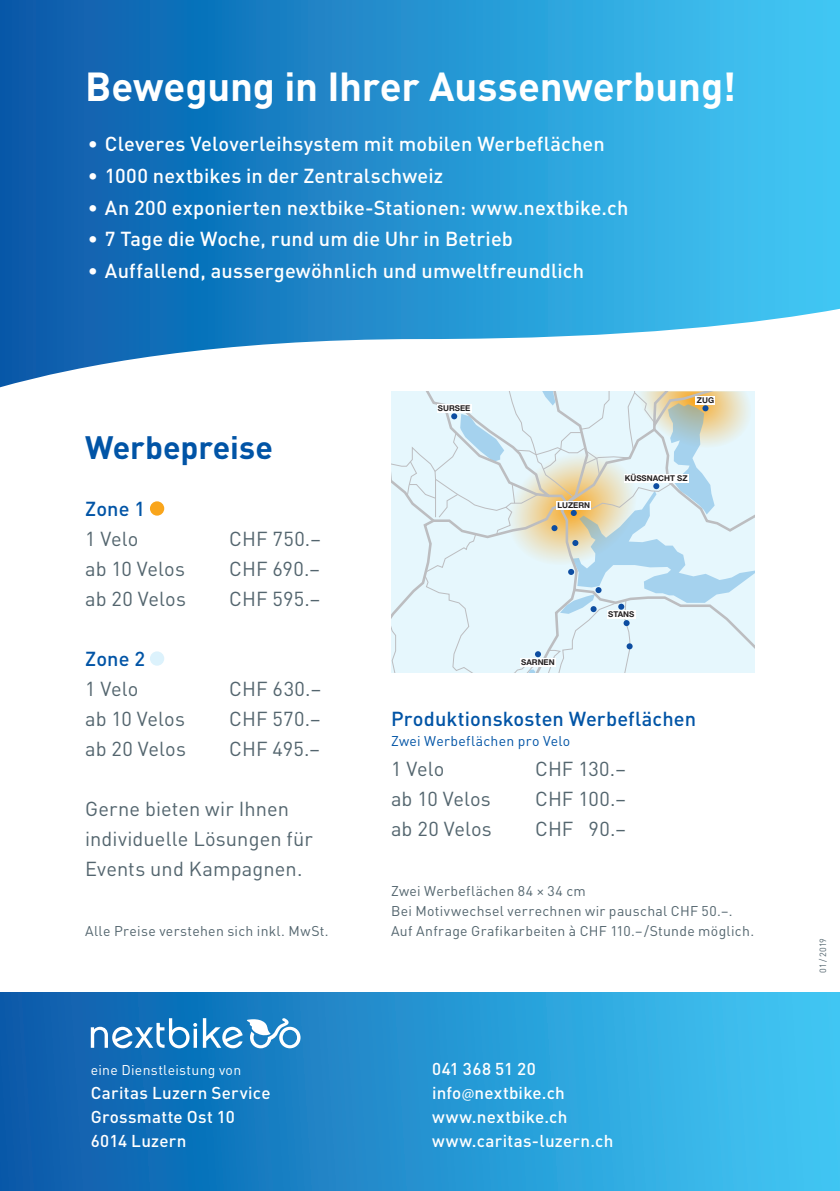
<style>
.page{position:relative;width:840px;height:1191px;background:#fff}
.page>*{position:absolute;margin:0;border:0;box-sizing:border-box;transform-origin:0 0}
.t1{font:700 40px "DINOT";letter-spacing:-.005em;color:#fff}
.t2{font:700 32px "DINOT";color:#0154a6}
.t3{font:500 20px "DINOT";letter-spacing:.005em;color:#fff}
.t4{font:20px "DINOT";letter-spacing:.005em;color:#53656e}
.t5{font:500 20px "DINOT";letter-spacing:.005em;color:#0154a6}
.t6{font:500 17px "DINOT";letter-spacing:.015em;color:#fff}
.t7{font:14px "DINOT";letter-spacing:.02em;color:#53656e}
.t8{font:14px "DINOT";letter-spacing:.02em;color:#0154a6}
.t9{font:14px "DINOT";letter-spacing:.025em;color:#fff}
.t10{font:9px "DINOT";letter-spacing:.015em;color:#53656e}
.t11{font:700 8px "Helvetica Neue LT Pro";color:#231f20}
.s1{font-family:"Myriad Pro";font-weight:400}
</style>
<div class="page">
<svg style="left:391px;top:391px;width:363px;height:281px;background:#deedef"></svg>
<div style="left:618px;top:603px;width:6px;height:7px;background:#0d4da1;border-radius:50%"></div>
<svg style="left:0;top:0;width:839px;height:387px;background:#3c9cd4"></svg>
<div style="left:0;top:992px;width:839px;height:199px;background:linear-gradient(to right,#0659aa,#41caf6)"></div>
<svg style="left:91px;top:1018px;width:209px;height:30px"></svg>
<div style="left:150px;top:501px;width:14px;height:14px;background:#f9a51b;border-radius:50%"></div>
<div style="left:150px;top:651px;width:14px;height:14px;background:#dcf2fc;border-radius:50%"></div>
<p class="t1" style="left:85px;top:61px;width:652px">Bewegung in Ihrer Aussenwerbung!</p>
<p class="t3" style="left:88px;top:131px;width:518px">• Cleveres Veloverleihsystem mit mobilen Werbeflächen</p>
<p class="t3" style="left:88px;top:163px;width:356px">• 1000 nextbikes in der Zentralschweiz</p>
<p class="t3" style="left:88px;top:195px;width:541px">• An 200 exponierten nextbike-Stationen: www.nextbike.ch</p>
<p class="t3" style="left:88px;top:226px;width:426px">• 7 Tage die Woche, rund um die Uhr in Betrieb</p>
<p class="t3" style="left:88px;top:258px;width:497px">• Auffallend, aussergewöhnlich und umweltfreundlich</p>
<p class="t2" style="left:85px;top:426px;width:189px">Werbepreise</p>
<p class="t5" style="left:85px;top:495px;width:61px">Zone 1</p>
<p class="t4" style="left:85px;top:526px;width:55px">1 Velo</p>
<p class="t4" style="left:229px;top:526px;width:93px">CHF 750.–</p>
<p class="t4" style="left:85px;top:556px;width:101px">ab 10 Velos</p>
<p class="t4" style="left:229px;top:556px;width:92px">CHF 690.–</p>
<p class="t4" style="left:85px;top:586px;width:102px">ab 20 Velos</p>
<p class="t4" style="left:229px;top:586px;width:92px">CHF 595.–</p>
<p class="t5" style="left:85px;top:645px;width:61px">Zone 2</p>
<p class="t4" style="left:85px;top:676px;width:55px">1 Velo</p>
<p class="t4" style="left:229px;top:676px;width:93px">CHF 630.–</p>
<p class="t4" style="left:85px;top:706px;width:101px">ab 10 Velos</p>
<p class="t4" style="left:229px;top:706px;width:93px">CHF 570.–</p>
<p class="t4" style="left:85px;top:736px;width:102px">ab 20 Velos</p>
<p class="t4" style="left:229px;top:736px;width:92px">CHF 495.–</p>
<p class="t4" style="left:85px;top:796px;width:205px">Gerne bieten wir Ihnen</p>
<p class="t4" style="left:85px;top:826px;width:229px">individuelle Lösungen für</p>
<p class="t4" style="left:85px;top:856px;width:219px">Events und Kampagnen.</p>
<p class="t7" style="left:85px;top:922px;width:245px">Alle Preise verstehen sich inkl. MwSt.</p>
<p class="t9" style="left:91px;top:1061px;width:152px">eine Dienstleistung von</p>
<p class="t6" style="left:91px;top:1082px;width:181px">Caritas Luzern Service</p>
<p class="t6" style="left:91px;top:1106px;width:145px">Grossmatte Ost 10</p>
<p class="t6" style="left:91px;top:1130px;width:97px">6014 Luzern</p>
<p class="t11" style="left:437px;top:403px;width:34px">SURSEE</p>
<p class="t11" style="left:557px;top:500px;width:34px">LUZERN</p>
<p class="t11" style="left:696px;top:395px;width:19px">ZUG</p>
<p class="t11" style="left:624px;top:473px;width:64px">KÜSSNACHT SZ</p>
<p class="t11" style="left:521px;top:657px;width:35px">SARNEN</p>
<p class="t11" style="left:608px;top:609px;width:28px">STANS</p>
<p class="t5" style="left:391px;top:705px;width:306px">Produktionskosten Werbeflächen</p>
<p class="t8" style="left:391px;top:732px;width:181px">Zwei Werbeflächen pro Velo</p>
<p class="t4" style="left:391px;top:756px;width:55px">1 Velo</p>
<p class="t4" style="left:535px;top:756px;width:92px">CHF 130.–</p>
<p class="t4" style="left:391px;top:786px;width:101px">ab 10 Velos</p>
<p class="t4" style="left:535px;top:786px;width:92px">CHF 100.–</p>
<p class="t4" style="left:391px;top:816px;width:102px">ab 20 Velos</p>
<p class="t4" style="left:535px;top:816px;width:92px">CHF 90.–</p>
<p class="t7" style="left:391px;top:882px;width:196px">Zwei Werbeflächen 84 × 34 cm</p>
<p class="t7" style="left:391px;top:902px;width:343px">Bei Motivwechsel verrechnen wir pauschal CHF 50.–.</p>
<p class="t7" style="left:391px;top:922px;width:364px">Auf Anfrage Grafikarbeiten à CHF 110.–/Stunde möglich.</p>
<p class="t6" style="left:432px;top:1058px;width:105px">041 368 51 20</p>
<p class="t6" style="left:432px;top:1082px;width:134px">info<span class="s1">@</span>nextbike.ch</p>
<p class="t6" style="left:432px;top:1106px;width:137px">www.nextbike.ch</p>
<p class="t6" style="left:432px;top:1130px;width:183px">www.caritas-luzern.ch</p>
<p class="t10" style="left:816px;top:973px;width:37px;rotate:-90deg">01/ 2019</p>
</div>
